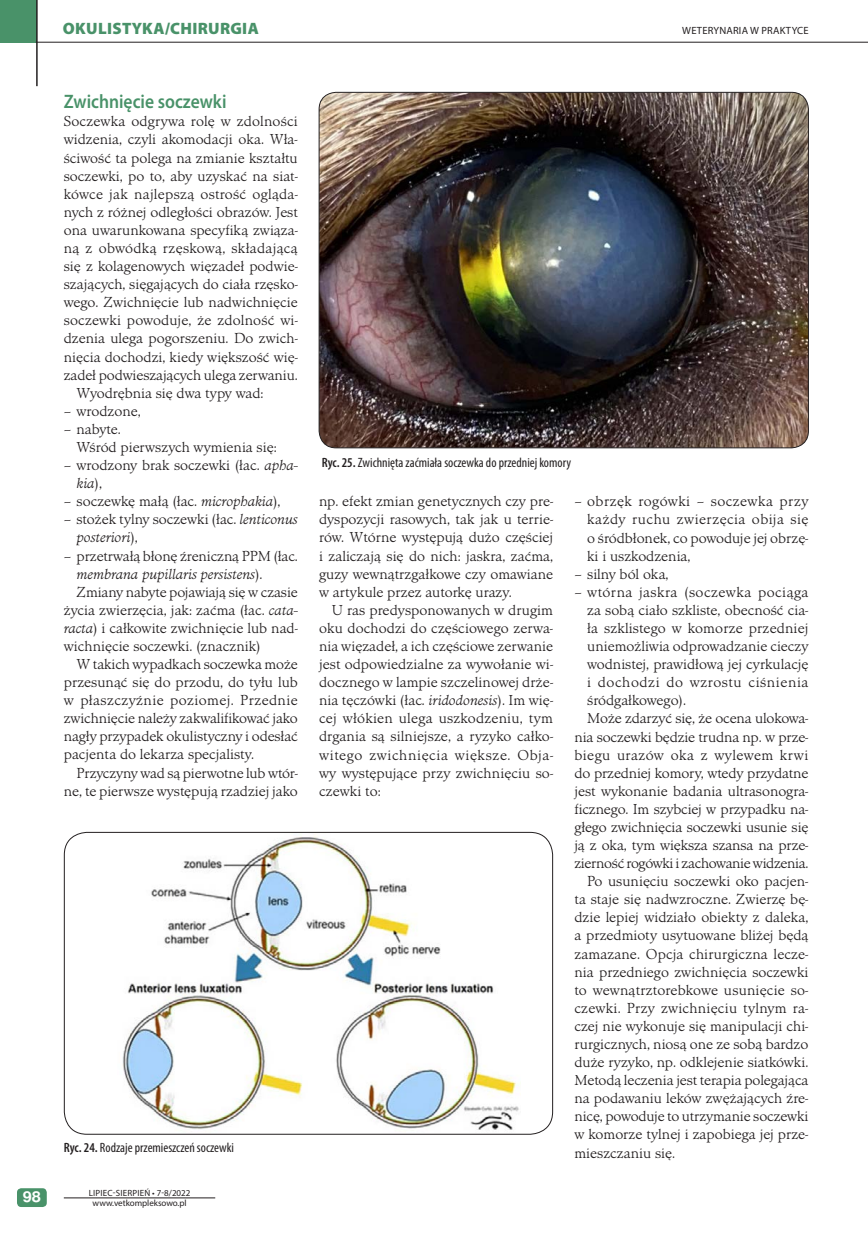
<style>
.page{position:relative;width:868px;height:1234px;background:#fff}
.page>*{position:absolute;margin:0;border:0;box-sizing:border-box;transform-origin:0 0}
.t1{font:600 19.5px "Myriad Pro";color:#499269;scale:.9 1}
.t2{font:900 16.5px "Myriad Pro";letter-spacing:.02em;color:#499269}
.t3{font:300 15px/18.1px "Minister TCE";color:#231f20}
.t4{font:300 15px "Minister TCE";letter-spacing:.02em;color:#231f20}
.t5{font:300 15px "Minister TCE";letter-spacing:.03em;color:#231f20}
.t6{font:300 15px "Minister TCE";letter-spacing:-.025em;color:#231f20}
.t7{font:italic 300 15px "Minister TCE";color:#231f20}
.t8{font:300 15px "Minister TCE";letter-spacing:.025em;color:#231f20}
.t9{font:300 15px "Minister TCE";letter-spacing:.04em;color:#231f20}
.t10{font:700 15px "Nimbus San LCE";color:#fff;scale:1.1 1}
.t11{font:condensed 13.5px "Myriad Pro";color:#231f20}
.t12{font:10.5px "Myriad Pro";letter-spacing:.02em;color:#231f20}
.t13{font:9px "Myriad Pro";letter-spacing:.02em;color:#231f20}
.t14{font:9px "Myriad Pro";color:#231f20}
.s1{font-style:italic}
.s2{font-style:normal}
.s3{font-weight:600}
</style>
<div class="page">
<div style="left:0;top:0;width:37px;height:42px;background:#499269"></div>
<hr style="left:36px;top:0;width:2px;height:86px;background:#231f20">
<hr style="left:36px;top:42px;width:831px;height:1px;background:#231f20">
<div style="left:17px;top:1187px;width:30px;height:19px;background:#499269;border-radius:4px"></div>
<hr style="left:64px;top:1197px;width:151px;height:1px;background:#231f20">
<img style="left:122px;top:836px;width:397px;height:294px">
<img style="left:319px;top:92px;width:489px;height:356px">
<p class="t2" style="left:63px;top:17px;width:197px">OKULISTYKA/CHIRURGIA</p>
<p class="t12" style="left:682px;top:24px;width:128px">WETERYNARIA W PRAKTYCE</p>
<p class="t10" style="left:23px;top:1187px;width:18px">98</p>
<h1 class="t1" style="left:64px;top:89px;width:182px">Zwichnięcie soczewki</h1>
<p class="t3" style="left:64px;top:113px;width:235px">Soczewka odgrywa rolę w zdolności</p>
<p class="t3" style="left:64px;top:131px;width:235px">widzenia, czyli akomodacji oka. Wła-</p>
<p class="t3" style="left:64px;top:149px;width:235px">ściwość ta polega na zmianie kształtu</p>
<p class="t3" style="left:64px;top:167px;width:235px">soczewki, po to, aby uzyskać na siat-</p>
<p class="t4" style="left:64px;top:185px;width:235px">kówce jak najlepszą ostrość ogląda-</p>
<p class="t3" style="left:64px;top:203px;width:235px">nych z różnej odległości obrazów. Jest</p>
<p class="t3" style="left:64px;top:221px;width:235px">ona uwarunkowana specyfiką związa-</p>
<p class="t4" style="left:64px;top:240px;width:235px">ną z obwódką rzęskową, składającą</p>
<p class="t3" style="left:64px;top:257px;width:235px">się z kolagenowych więzadeł podwie-</p>
<p class="t3" style="left:64px;top:275px;width:235px">szających, sięgających do ciała rzęsko-</p>
<p class="t3" style="left:64px;top:293px;width:235px">wego. Zwichnięcie lub nadwichnięcie</p>
<p class="t3" style="left:64px;top:311px;width:235px">soczewki powoduje, że zdolność wi-</p>
<p class="t3" style="left:64px;top:329px;width:235px">dzenia ulega pogorszeniu. Do zwich-</p>
<p class="t3" style="left:64px;top:348px;width:235px">nięcia dochodzi, kiedy większość wię-</p>
<p class="t3" style="left:64px;top:366px;width:235px">zadeł podwieszających ulega zerwaniu.</p>
<p class="t3" style="left:77px;top:384px;width:188px">Wyodrębnia się dwa typy wad:</p>
<p class="t3" style="left:64px;top:402px;width:78px">– wrodzone,</p>
<p class="t3" style="left:77px;top:420px;width:202px;text-indent:-13px">– nabyte.<br>Wśród pierwszych wymienia się:</p>
<p class="t3" style="left:77px;top:456px;width:223px;text-indent:-13px">– wrodzony brak soczewki (łac. <span class="s1">apha&shy;kia</span>),</p>
<p class="t3" style="left:64px;top:492px;width:218px">– soczewkę małą (łac. <span class="s1">microphakia</span>),</p>
<p class="t3" style="left:77px;top:510px;width:223px;text-indent:-13px">– stożek tylny soczewki (łac. <span class="s1">lenticonus posteriori</span>),</p>
<p class="t3" style="left:64px;top:546px;width:235px">– przetrwałą błonę źreniczną PPM (łac.</p>
<p class="t7" style="left:77px;top:565px;width:187px">membrana pupillaris persistens<span class="s2">).</span></p>
<p class="t3" style="left:77px;top:583px;width:223px">Zmiany nabyte pojawiają się w czasie</p>
<p class="t3" style="left:64px;top:601px;width:235px">życia zwierzęcia, jak: zaćma (łac. <span class="s1">cata-</span></p>
<p class="t3" style="left:64px;top:619px;width:235px"><span class="s1">racta</span>) i całkowite zwichnięcie lub nad-</p>
<p class="t3" style="left:64px;top:637px;width:198px">wichnięcie soczewki. (znacznik)</p>
<p class="t3" style="left:77px;top:655px;width:223px">W takich wypadkach soczewka może</p>
<p class="t3" style="left:64px;top:673px;width:235px">przesunąć się do przodu, do tyłu lub</p>
<p class="t8" style="left:64px;top:691px;width:235px">w płaszczyźnie poziomej. Przednie</p>
<p class="t3" style="left:64px;top:709px;width:235px">zwichnięcie należy zakwalifikować jako</p>
<p class="t3" style="left:64px;top:727px;width:235px">nagły przypadek okulistyczny i odesłać</p>
<p class="t3" style="left:64px;top:745px;width:192px">pacjenta do lekarza specjalisty.</p>
<p class="t3" style="left:77px;top:763px;width:223px">Przyczyny wad są pierwotne lub wtór-</p>
<p class="t3" style="left:64px;top:781px;width:235px">ne, te pierwsze występują rzadziej jako</p>
<p class="t11" style="left:64px;top:1138px;width:172px"><span class="s3">Ryc. 24.</span> Rodzaje przemieszczeń soczewki</p>
<p class="t13" style="left:89px;top:1186px;width:103px">LIPIEC-SIERPIEŃ • 7-8/2022</p>
<p class="t14" style="left:93px;top:1197px;width:95px">www.vetkompleksowo.pl</p>
<p class="t11" style="left:322px;top:454px;width:251px"><span class="s3">Ryc. 25.</span> Zwichnięta zaćmiała soczewka do przedniej komory</p>
<p class="t3" style="left:319px;top:492px;width:235px;text-align:justify">np. efekt zmian genetycznych czy pre&shy;dyspozycji rasowych, tak jak u terrie&shy;rów. Wtórne występują dużo częściej i zaliczają się do nich: jaskra, zaćma, guzy wewnątrzgałkowe czy omawiane w artykule przez autorkę urazy.</p>
<p class="t3" style="left:319px;top:601px;width:235px;text-align:justify;text-indent:13px">U ras predysponowanych w drugim oku dochodzi do częściowego zerwa&shy;nia więzadeł, a ich częściowe zerwanie jest odpowiedzialne za wywołanie wi&shy;docznego w lampie szczelinowej drże&shy;nia tęczówki (łac<span class="s1">. iridodonesis</span>). Im wię&shy;cej włókien ulega uszkodzeniu, tym drgania są silniejsze, a ryzyko całko&shy;witego zwichnięcia większe. Obja&shy;wy występujące przy zwichnięciu so&shy;czewki to:</p>
<p class="t3" style="left:587px;top:492px;width:223px;text-align:justify;text-indent:-13px">– obrzęk rogówki – soczewka przy każdy ruchu zwierzęcia obija się o śródbłonek, co powoduje jej obrzę&shy;ki i uszkodzenia,</p>
<p class="t3" style="left:574px;top:565px;width:96px">– silny ból oka,</p>
<p class="t5" style="left:574px;top:583px;width:235px">– wtórna jaskra (soczewka pociąga</p>
<p class="t3" style="left:587px;top:601px;width:223px">za sobą ciało szkliste, obecność cia-</p>
<p class="t3" style="left:587px;top:619px;width:223px">ła szklistego w komorze przedniej</p>
<p class="t3" style="left:587px;top:637px;width:223px">uniemożliwia odprowadzanie cieczy</p>
<p class="t3" style="left:587px;top:655px;width:223px">wodnistej, prawidłową jej cyrkulację</p>
<p class="t9" style="left:587px;top:673px;width:223px">i dochodzi do wzrostu ciśnienia</p>
<p class="t3" style="left:587px;top:691px;width:100px">śródgałkowego).</p>
<p class="t3" style="left:587px;top:709px;width:223px">Może zdarzyć się, że ocena ulokowa-</p>
<p class="t3" style="left:574px;top:727px;width:235px">nia soczewki będzie trudna np. w prze-</p>
<p class="t5" style="left:574px;top:746px;width:235px">biegu urazów oka z wylewem krwi</p>
<p class="t3" style="left:574px;top:763px;width:235px">do przedniej komory, wtedy przydatne</p>
<p class="t3" style="left:574px;top:781px;width:235px">jest wykonanie badania ultrasonogra-</p>
<p class="t3" style="left:574px;top:800px;width:235px">ficznego. Im szybciej w przypadku na-</p>
<p class="t3" style="left:574px;top:818px;width:235px">głego zwichnięcia soczewki usunie się</p>
<p class="t3" style="left:574px;top:836px;width:235px">ją z oka, tym większa szansa na prze-</p>
<p class="t6" style="left:574px;top:854px;width:235px">zierność rogówki i zachowanie widzenia.</p>
<p class="t3" style="left:587px;top:872px;width:223px">Po usunięciu soczewki oko pacjen-</p>
<p class="t3" style="left:574px;top:890px;width:235px">ta staje się nadwzroczne. Zwierzę bę-</p>
<p class="t3" style="left:574px;top:908px;width:235px">dzie lepiej widziało obiekty z daleka,</p>
<p class="t3" style="left:574px;top:926px;width:235px">a przedmioty usytuowane bliżej będą</p>
<p class="t3" style="left:574px;top:944px;width:235px">zamazane. Opcja chirurgiczna lecze-</p>
<p class="t3" style="left:574px;top:962px;width:235px">nia przedniego zwichnięcia soczewki</p>
<p class="t3" style="left:574px;top:980px;width:235px">to wewnątrztorebkowe usunięcie so-</p>
<p class="t3" style="left:574px;top:998px;width:235px">czewki. Przy zwichnięciu tylnym ra-</p>
<p class="t3" style="left:574px;top:1016px;width:235px">czej nie wykonuje się manipulacji chi-</p>
<p class="t3" style="left:574px;top:1035px;width:235px">rurgicznych, niosą one ze sobą bardzo</p>
<p class="t3" style="left:574px;top:1053px;width:235px">duże ryzyko, np. odklejenie siatkówki.</p>
<p class="t3" style="left:574px;top:1071px;width:235px">Metodą leczenia jest terapia polegająca</p>
<p class="t3" style="left:574px;top:1089px;width:235px">na podawaniu leków zwężających źre-</p>
<p class="t3" style="left:574px;top:1107px;width:235px">nicę, powoduje to utrzymanie soczewki</p>
<p class="t3" style="left:574px;top:1125px;width:235px">w komorze tylnej i zapobiega jej prze-</p>
<p class="t3" style="left:574px;top:1143px;width:102px">mieszczaniu się.</p>
</div>
